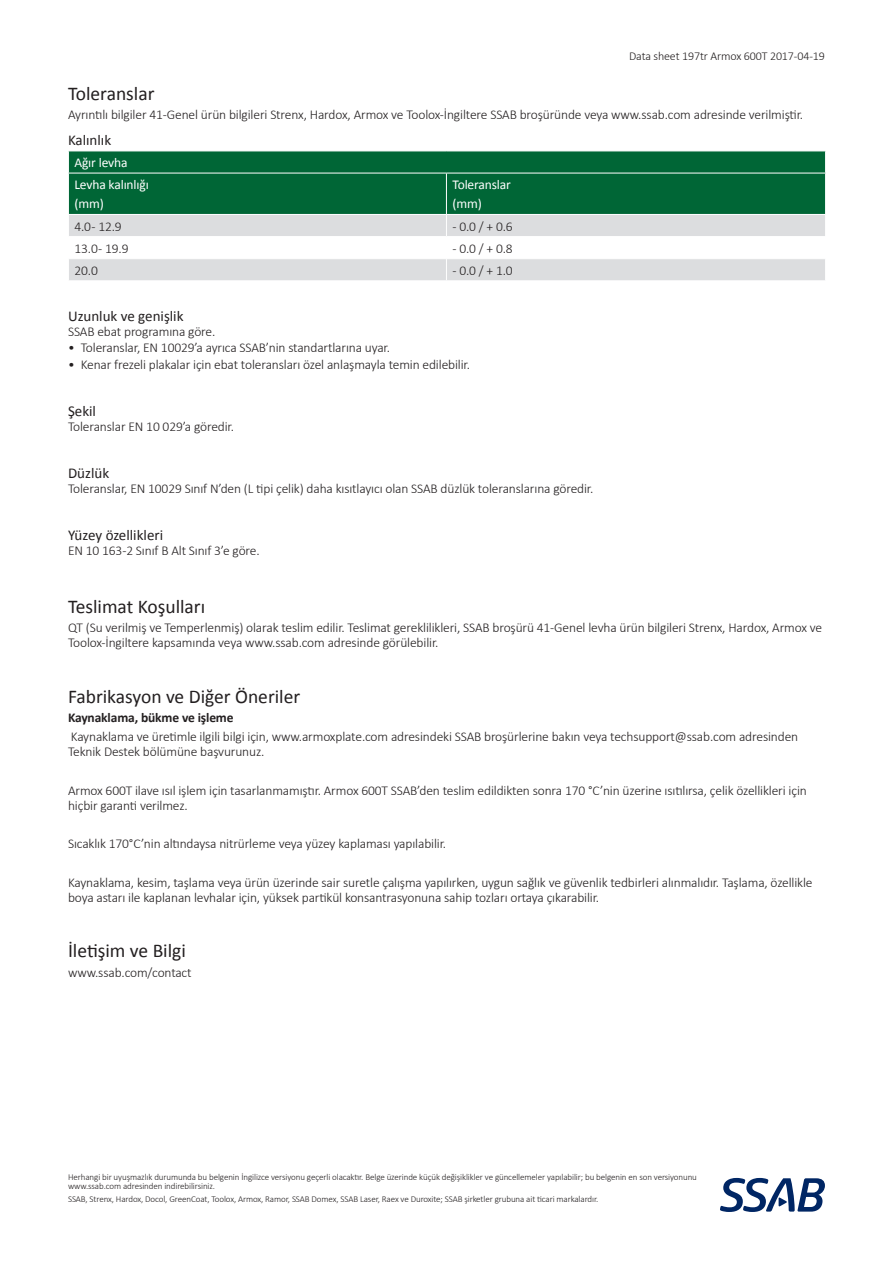
<style>
.page{position:relative;width:893px;height:1263px;background:#fff}
.page>*{position:absolute;margin:0;border:0;box-sizing:border-box;transform-origin:0 0}
.Heading{font:19.5px "Calibri";color:#231f20}
.Sub_heading{font:15px "Calibri";color:#231f20}
.Body_text{font:300 13.5px/15px "Calibri";letter-spacing:-.01em;color:#231f20}
.Table_text{font:300 13.5px "Calibri";letter-spacing:-.01em;color:#231f20}
.Table_heading{font:13.5px "Calibri";letter-spacing:-.01em;color:#fff}
.Body_text-2{font:700 13.5px "Calibri";letter-spacing:-.01em;color:#231f20}
.Foot_note{font:300 12px "Calibri";letter-spacing:-.01em;color:#231f20}
.t1{font:300 9px/9px "Calibri";letter-spacing:-.01em;color:#231f20}
</style>
<div class="page">
<svg style="left:720px;top:1178px;width:105px;height:34px"></svg>
<div style="left:69px;top:152px;width:756px;height:62px;background:#006636"></div>
<svg style="left:69px;top:215px;width:756px;height:65px;fill:#dcdddf"></svg>
<svg style="left:68px;top:151px;width:1px;height:22px"></svg>
<svg style="left:825px;top:151px;width:1px;height:22px"></svg>
<hr style="left:68px;top:173px;width:378px;height:1px;background:#fff">
<hr style="left:446px;top:173px;width:380px;height:1px;background:#fff">
<hr style="left:446px;top:173px;width:1px;height:41px;background:#fff">
<hr style="left:68px;top:236px;width:378px;height:1px;background:#fff">
<hr style="left:446px;top:236px;width:380px;height:1px;background:#fff">
<hr style="left:68px;top:258px;width:378px;height:1px;background:#fff">
<hr style="left:446px;top:258px;width:380px;height:1px;background:#fff">
<svg style="left:446px;top:215px;width:1px;height:65px"></svg>
<p class="Foot_note" style="left:629px;top:49px;width:197px">Data sheet 197tr Armox 600T 2017-04-19</p>
<p class="Heading" style="left:68px;top:80px;width:88px">Toleranslar</p>
<p class="Body_text" style="left:68px;top:107px;width:737px">Ayrıntılı bilgiler 41-Genel ürün bilgileri Strenx, Hardox, Armox ve Toolox-İngiltere SSAB broşüründe veya www.ssab.com adresinde verilmiştir.</p>
<p class="Sub_heading" style="left:68px;top:129px;width:45px">Kalınlık</p>
<p class="Table_heading" style="left:74px;top:153px;width:55px">Ağır levha</p>
<p class="Table_heading" style="left:74px;top:175px;width:76px">Levha kalınlığı</p>
<p class="Table_heading" style="left:74px;top:195px;width:31px">(mm)</p>
<p class="Table_heading" style="left:452px;top:175px;width:60px">Toleranslar</p>
<p class="Table_heading" style="left:452px;top:195px;width:31px">(mm)</p>
<p class="Table_text" style="left:74px;top:218px;width:49px">4.0 - 12.9</p>
<p class="Table_text" style="left:452px;top:218px;width:62px">- 0.0 / + 0.6</p>
<p class="Table_text" style="left:74px;top:240px;width:56px">13.0 - 19.9</p>
<p class="Table_text" style="left:452px;top:240px;width:62px">- 0.0 / + 0.8</p>
<p class="Table_text" style="left:74px;top:262px;width:25px">20.0</p>
<p class="Table_text" style="left:452px;top:262px;width:62px">- 0.0 / + 1.0</p>
<p class="Sub_heading" style="left:68px;top:306px;width:117px">Uzunluk ve genişlik</p>
<p class="Body_text" style="left:68px;top:324px;width:149px">SSAB ebat programına göre.</p>
<p class="Body_text" style="left:68px;top:340px;width:323px">• Toleranslar, EN 10029’a ayrıca SSAB’nin standartlarına uyar.</p>
<p class="Body_text" style="left:68px;top:357px;width:403px">• Kenar frezeli plakalar için ebat toleransları özel anlaşmayla temin edilebilir.</p>
<p class="Sub_heading" style="left:68px;top:400px;width:30px">Şekil</p>
<p class="Body_text" style="left:68px;top:419px;width:167px">Toleranslar EN 10 029’a göredir.</p>
<p class="Sub_heading" style="left:68px;top:463px;width:43px">Düzlük</p>
<p class="Body_text" style="left:68px;top:481px;width:527px">Toleranslar, EN 10029 Sınıf N’den (L tipi çelik) daha kısıtlayıcı olan SSAB düzlük toleranslarına göredir.</p>
<p class="Sub_heading" style="left:68px;top:525px;width:97px">Yüzey özellikleri</p>
<p class="Body_text" style="left:68px;top:543px;width:193px">EN 10 163-2 Sınıf B Alt Sınıf 3’e göre.</p>
<p class="Heading" style="left:68px;top:593px;width:139px">Teslimat Koşulları</p>
<p class="Body_text" style="left:68px;top:620px;width:756px">QT (Su verilmiş ve Temperlenmiş) olarak teslim edilir. Teslimat gereklilikleri, SSAB broşürü 41-Genel levha ürün bilgileri Strenx, Hardox, Armox ve<br>Toolox-İngiltere kapsamında veya www.ssab.com adresinde görülebilir.</p>
<p class="Heading" style="left:68px;top:683px;width:234px">Fabrikasyon ve Diğer Öneriler</p>
<p class="Body_text-2" style="left:68px;top:708px;width:167px">Kaynaklama, bükme ve işleme</p>
<p class="Body_text" style="left:68px;top:729px;width:732px">Kaynaklama ve üretimle ilgili bilgi için, www.armoxplate.com adresindeki SSAB broşürlerine bakın veya techsupport@ssab.com adresinden<br>Teknik Destek bölümüne başvurunuz.</p>
<p class="Body_text" style="left:68px;top:783px;width:740px">Armox 600T ilave ısıl işlem için tasarlanmamıştır. Armox 600T SSAB’den teslim edildikten sonra 170 °C’nin üzerine ısıtılırsa, çelik özellikleri için hiçbir garanti verilmez.</p>
<p class="Body_text" style="left:68px;top:836px;width:380px">Sıcaklık 170°C’nin altındaysa nitrürleme veya yüzey kaplaması yapılabilir.</p>
<p class="Body_text" style="left:68px;top:875px;width:746px">Kaynaklama, kesim, taşlama veya ürün üzerinde sair suretle çalışma yapılırken, uygun sağlık ve güvenlik tedbirleri alınmalıdır. Taşlama, özellikle boya astarı ile kaplanan levhalar için, yüksek partikül konsantrasyonuna sahip tozları ortaya çıkarabilir.</p>
<p class="Heading" style="left:68px;top:937px;width:119px">İletişim ve Bilgi</p>
<p class="Body_text" style="left:68px;top:964px;width:125px">www.ssab.com/contact</p>
<p class="t1" style="left:68px;top:1173px;width:630px">Herhangi bir uyuşmazlık durumunda bu belgenin İngilizce versiyonu geçerli olacaktır. Belge üzerinde küçük değişiklikler ve güncellemeler yapılabilir; bu belgenin en son versiyonunu www.ssab.com adresinden indirebilirsiniz.</p>
<p class="t1" style="left:68px;top:1194px;width:532px">SSAB, Strenx, Hardox, Docol, GreenCoat, Toolox, Armox, Ramor, SSAB Domex, SSAB Laser, Raex ve Duroxite; SSAB şirketler grubuna ait ticari markalardır.</p>
</div>
